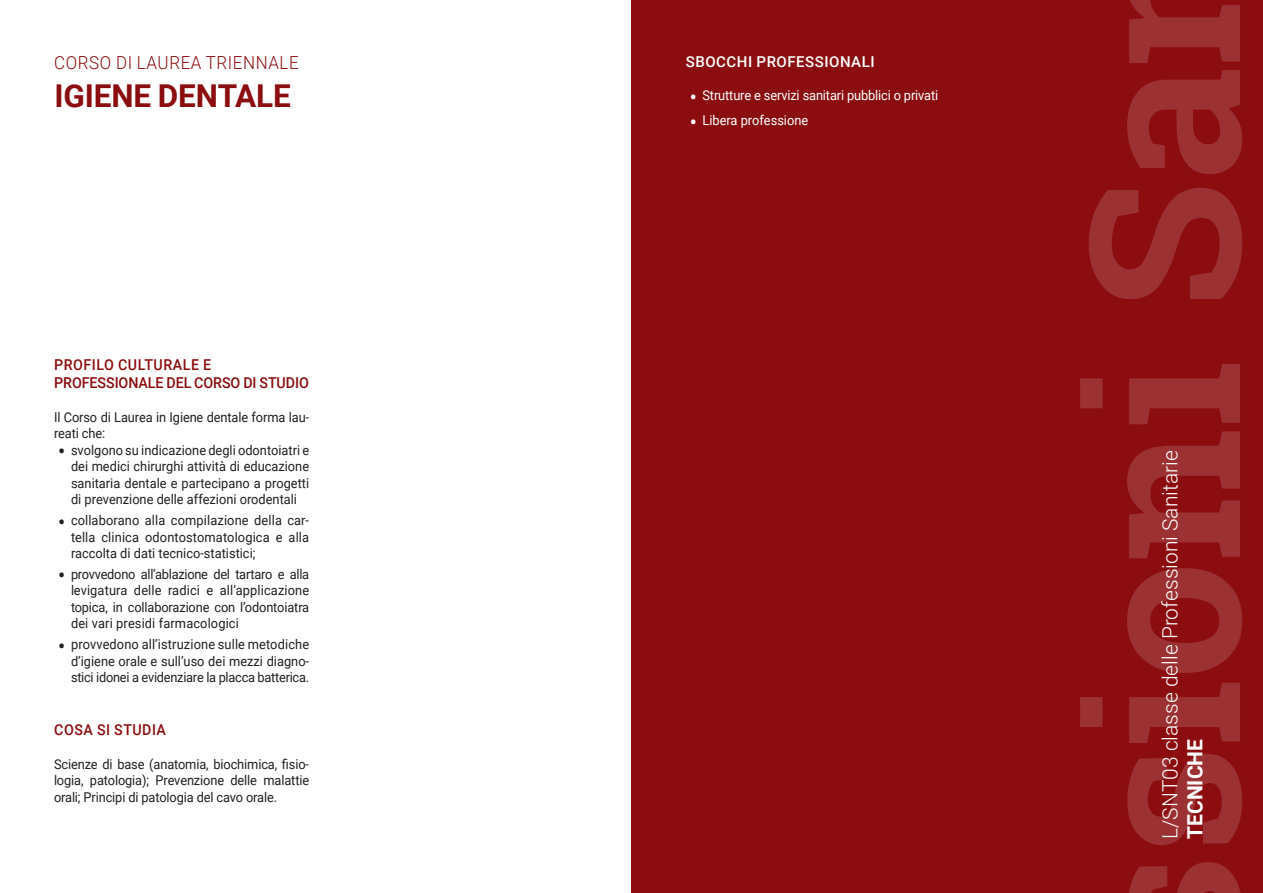
<style>
.page{position:relative;width:1263px;height:893px;background:#fff}
.page>*{position:absolute;margin:0;border:0;box-sizing:border-box;transform-origin:0 0}
.TITOLETTI_TESTO{font:700 31.5px "Roboto";letter-spacing:-.005em;color:#8b0d10}
.t1{font:300 21px "Roboto";color:#fff}
.t2{font:700 21px "Roboto";color:#fff}
.TITOLETTO_BLU{font:300 18px "Roboto";letter-spacing:.035em;color:#8b0d10;scale:.94 1}
.TITOLETTI_TESTO_-_BO{font:500 15px/18px "Roboto";letter-spacing:-.005em;color:#8b0d10;scale:.95 1}
.TITOLETTI_TESTO-2{font:500 15px "Roboto";letter-spacing:.035em;color:#fff}
.TITOLETTI_TESTO_-_BO-2{font:500 15px "Roboto";letter-spacing:.035em;color:#8b0d10;scale:.95 1}
.TESTO_-_NERO{font:13.5px/16.5px "Roboto";letter-spacing:-.01em;color:#231f20;text-align:justify;scale:.95 1}
.t3{font:13.5px "Roboto";letter-spacing:-.01em;color:#fff;scale:.95 1}
.s1{font-size:22.5px}
</style>
<div class="page">
<div style="left:631px;top:0;width:632px;height:893px;background:#8b0d10"></div>
<svg style="left:1129px;top:862px;width:112px;height:31px"></svg>
<svg style="left:1127px;top:754px;width:115px;height:91px"></svg>
<svg style="left:1080px;top:683px;width:160px;height:60px"></svg>
<svg style="left:1127px;top:568px;width:115px;height:105px"></svg>
<svg style="left:1127px;top:431px;width:113px;height:127px"></svg>
<svg style="left:1080px;top:364px;width:160px;height:60px"></svg>
<svg style="left:1089px;top:188px;width:153px;height:111px"></svg>
<svg style="left:1127px;top:70px;width:115px;height:104px"></svg>
<svg style="left:1129px;top:0;width:111px;height:63px"></svg>
<p class="TITOLETTO_BLU" style="left:54px;top:50px;width:261px">CORSO DI LAUREA TRIENNALE</p>
<p class="TITOLETTI_TESTO" style="left:55px;top:74px;width:238px">IGIENE DENTALE</p>
<p class="TITOLETTI_TESTO_-_BO" style="left:54px;top:355px;width:269px">PROFILO CULTURALE E<br>PROFESSIONALE DEL CORSO DI STUDIO</p>
<p class="TESTO_-_NERO" style="left:54px;top:408px;width:270px">Il Corso di Laurea in Igiene dentale forma lau&shy;reati che:</p>
<p class="TESTO_-_NERO" style="left:71px;top:441px;width:252px;text-indent:-13px"><span class="s1">•</span> svolgono su indicazione degli odontoiatri e dei medici chirurghi attività di educazione sanitaria dentale e partecipano a progetti di prevenzione delle affezioni orodentali</p>
<p class="TESTO_-_NERO" style="left:71px;top:511px;width:252px;text-indent:-13px"><span class="s1">•</span> collaborano alla compilazione della car&shy;tella clinica odontostomatologica e alla raccolta di dati tecnico-statistici;</p>
<p class="TESTO_-_NERO" style="left:71px;top:565px;width:252px;text-indent:-13px"><span class="s1">•</span> provvedono all’ablazione del tartaro e alla levigatura delle radici e all’applicazione topica, in collaborazione con l’odontoiatra dei vari presidi farmacologici</p>
<p class="TESTO_-_NERO" style="left:71px;top:635px;width:252px;text-indent:-13px"><span class="s1">•</span> provvedono all’istruzione sulle metodiche d’igiene orale e sull’uso dei mezzi diagno&shy;stici idonei a evidenziare la placca batterica.</p>
<p class="TITOLETTI_TESTO_-_BO-2" style="left:54px;top:719px;width:119px">COSA SI STUDIA</p>
<p class="TESTO_-_NERO" style="left:54px;top:755px;width:270px">Scienze di base (anatomia, biochimica, fisio&shy;logia, patologia); Prevenzione delle malattie orali; Principi di patologia del cavo orale.</p>
<p class="TITOLETTI_TESTO-2" style="left:686px;top:51px;width:190px">SBOCCHI PROFESSIONALI</p>
<p class="t3" style="left:690px;top:86px;width:263px"><span class="s1">•</span> Strutture e servizi sanitari pubblici o privati</p>
<p class="t3" style="left:690px;top:111px;width:126px"><span class="s1">•</span> Libera professione</p>
<p class="t1" style="left:1155px;top:839px;width:390px;rotate:-90deg">L/SNT03 classe delle Professioni Sanitarie</p>
<p class="t2" style="left:1180px;top:839px;width:101px;rotate:-90deg">TECNICHE</p>
</div>
